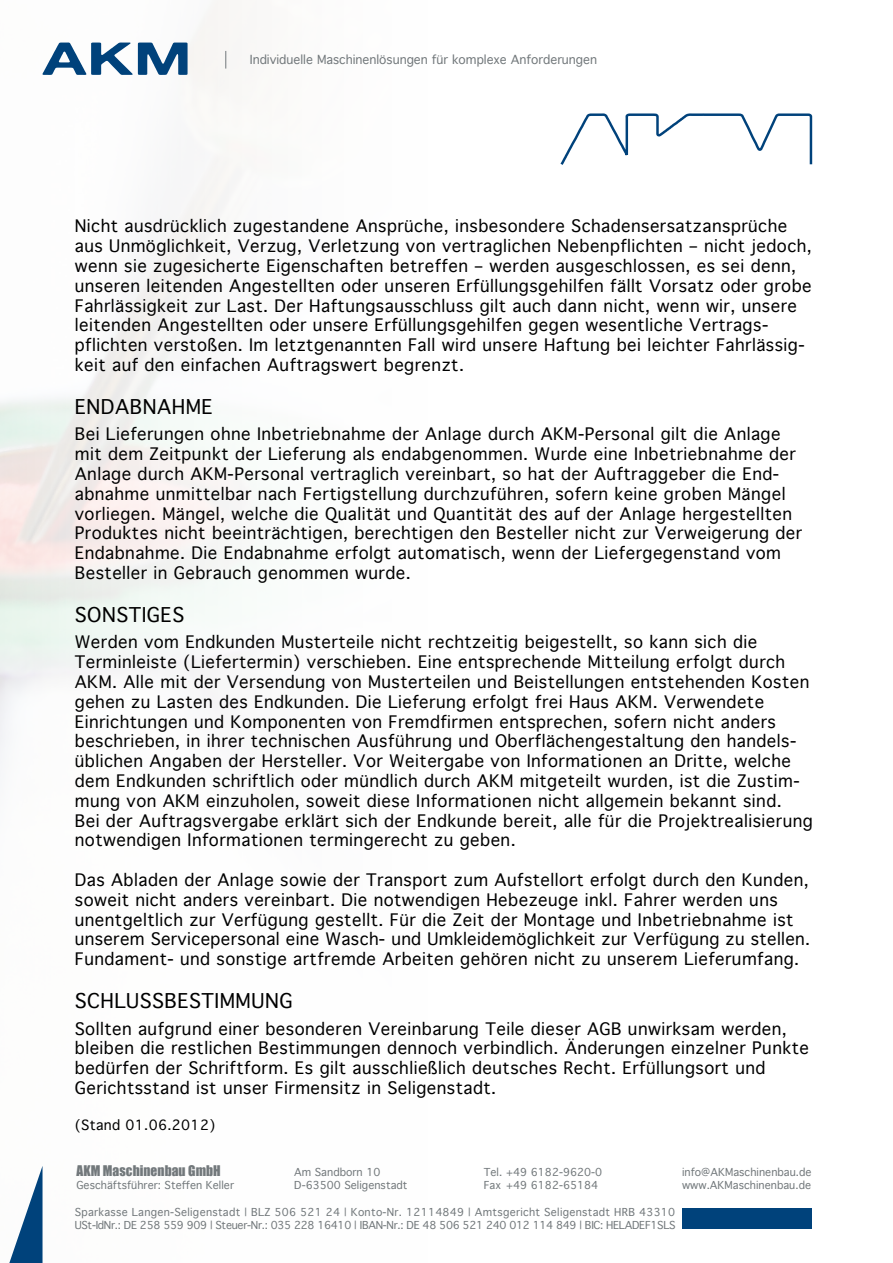
<style>
.page{position:relative;width:893px;height:1263px;background:#fff}
.page>*{position:absolute;margin:0;border:0;box-sizing:border-box;transform-origin:0 0}
.t1{font:19.5px "Geneva";color:#000}
.t2{font:16.5px/19.8px "Geneva";letter-spacing:.025em;color:#000}
.t3{font:13.5px "Impact";letter-spacing:.005em;color:#72787b}
.t4{font:13.5px "Geneva";letter-spacing:.025em;color:#000}
.t5{font:12px "Geneva";color:#72787b}
.t6{font:10.5px/12.6px "Geneva";letter-spacing:.025em;color:#72787b}
.t7{font:10.5px/12.6px "Geneva";letter-spacing:.005em;color:#72787b}
</style>
<div class="page">
<svg style="left:43px;top:43px;width:145px;height:32px"></svg>
<svg style="left:226px;top:51px;width:1px;height:18px"></svg>
<div style="left:682px;top:1208px;width:129px;height:21px;background:#00427b"></div>
<svg style="left:9px;top:1166px;width:34px;height:97px"></svg>
<svg style="left:560px;top:113px;width:253px;height:52px"></svg>
<p class="t5" style="left:250px;top:49px;width:349px">Individuelle Maschinenlösungen für komplexe Anforderungen</p>
<p class="t2" style="left:75px;top:216px;width:739px">Nicht ausdrücklich zugestandene Ansprüche, insbesondere Schadensersatzansprüche aus Unmöglichkeit, Verzug, Verletzung von vertraglichen Nebenpflichten – nicht jedoch, wenn sie zugesicherte Eigenschaften betreffen – werden ausgeschlossen, es sei denn, unseren leitenden Angestellten oder unseren Erfüllungsgehilfen fällt Vorsatz oder grobe Fahrlässigkeit zur Last. Der Haftungsausschluss gilt auch dann nicht, wenn wir, unsere leitenden Angestellten oder unsere Erfüllungsgehilfen gegen wesentliche Vertrags&shy;pflichten verstoßen. Im letztgenannten Fall wird unsere Haftung bei leichter Fahrlässig&shy;keit auf den einfachen Auftragswert begrenzt.</p>
<p class="t1" style="left:75px;top:390px;width:27px">Endabnahme</p>
<p class="t2" style="left:75px;top:424px;width:729px">Bei Lieferungen ohne Inbetriebnahme der Anlage durch AKM-Personal gilt die Anlage mit dem Zeitpunkt der Lieferung als endabgenommen. Wurde eine Inbetriebnahme der Anlage durch AKM-Personal vertraglich vereinbart, so hat der Auftraggeber die End&shy;abnahme unmittelbar nach Fertigstellung durchzuführen, sofern keine groben Mängel vorliegen. Mängel, welche die Qualität und Quantität des auf der Anlage hergestellten Produktes nicht beeinträchtigen, berechtigen den Besteller nicht zur Verweigerung der Endabnahme. Die Endabnahme erfolgt automatisch, wenn der Liefergegenstand vom Besteller in Gebrauch genommen wurde.</p>
<p class="t1" style="left:75px;top:598px;width:26px">Sonstiges</p>
<p class="t2" style="left:75px;top:632px;width:739px">Werden vom Endkunden Musterteile nicht rechtzeitig beigestellt, so kann sich die Terminleiste (Liefertermin) verschieben. Eine entsprechende Mitteilung erfolgt durch AKM. Alle mit der Versendung von Musterteilen und Beistellungen entstehenden Kosten gehen zu Lasten des Endkunden. Die Lieferung erfolgt frei Haus AKM. Verwendete Einrichtungen und Komponenten von Fremdfirmen entsprechen, sofern nicht anders beschrieben, in ihrer technischen Ausführung und Oberflächengestaltung den handels&shy;üblichen Angaben der Hersteller. Vor Weitergabe von Informationen an Dritte, welche dem Endkunden schriftlich oder mündlich durch AKM mitgeteilt wurden, ist die Zustim&shy;mung von AKM einzuholen, soweit diese Informationen nicht allgemein bekannt sind.<br>Bei der Auftragsvergabe erklärt sich der Endkunde bereit, alle für die Projektrealisierung notwendigen Informationen termingerecht zu geben.</p>
<p class="t2" style="left:75px;top:870px;width:737px">Das Abladen der Anlage sowie der Transport zum Aufstellort erfolgt durch den Kunden, soweit nicht anders vereinbart. Die notwendigen Hebezeuge inkl. Fahrer werden uns unentgeltlich zur Verfügung gestellt. Für die Zeit der Montage und Inbetriebnahme ist unserem Servicepersonal eine Wasch- und Umkleidemöglichkeit zur Verfügung zu stellen.<br>Fundament- und sonstige artfremde Arbeiten gehören nicht zu unserem Lieferumfang.</p>
<p class="t1" style="left:75px;top:985px;width:27px">Schlussbestimmung</p>
<p class="t2" style="left:75px;top:1018px;width:736px">Sollten aufgrund einer besonderen Vereinbarung Teile dieser AGB unwirksam werden, bleiben die restlichen Bestimmungen dennoch verbindlich. Änderungen einzelner Punkte bedürfen der Schriftform. Es gilt ausschließlich deutsches Recht. Erfüllungsort und Gerichtsstand ist unser Firmensitz in Seligenstadt.</p>
<p class="t4" style="left:75px;top:1113px;width:142px">(Stand 01.06.2012)</p>
<p class="t3" style="left:77px;top:1163px;width:146px">AKM Maschinenbau GmbH</p>
<p class="t7" style="left:77px;top:1178px;width:159px">Geschäftsführer: Steffen Keller</p>
<p class="t7" style="left:294px;top:1165px;width:115px">Am Sandborn 10<br>D-63500 Seligenstadt</p>
<p class="t7" style="left:484px;top:1165px;width:120px">Tel. +49 6182-9620-0<br>Fax +49 6182-65184</p>
<p class="t7" style="left:682px;top:1165px;width:37px">info@akm</p>
<p class="t7" style="left:682px;top:1165px;width:131px;text-align:right">aschinenbau.de www.AKMaschinenbau.de</p>
<p class="t6" style="left:75px;top:1206px;width:602px">Sparkasse Langen-Seligenstadt | BLZ 506 521 24 | Konto-Nr. 12114849 | Amtsgericht Seligenstadt HRB 43310<br>USt-IdNr.: DE 258 559 909 | Steuer-Nr.: 035 228 16410 | IBAN-Nr.: DE 48 506 521 240 012 114 849 | BIC: HELADEF1SLS</p>
</div>
